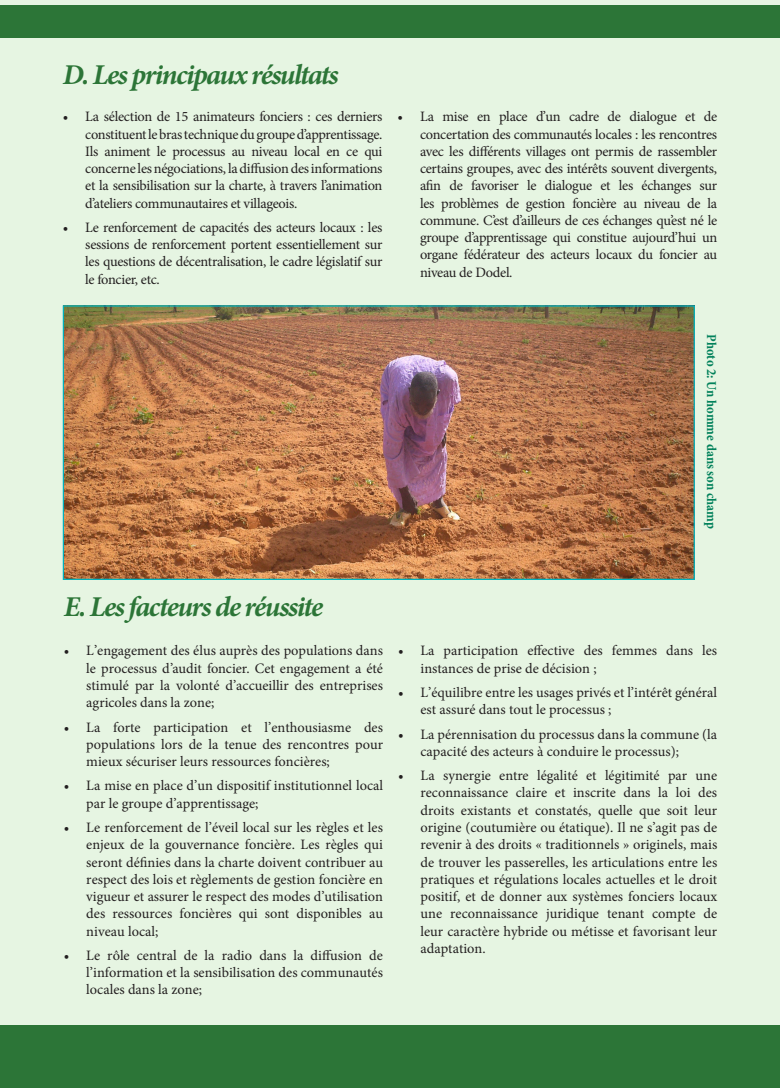
<style>
.page{position:relative;width:780px;height:1088px;background:#fff}
.page>*{position:absolute;margin:0;border:0;box-sizing:border-box;transform-origin:0 0}
.t1{font:italic 700 28.75px "Minion Pro";letter-spacing:-.055em;color:#2c7537}
.t2{font:14.38px/17.2px "Minion Pro";color:#231f20;text-align:justify}
.t3{font:700 condensed 13.75px "Minion Pro";letter-spacing:-.005em;color:#02815b}
</style>
<div class="page">
<div style="left:0;top:0;width:780px;height:1025px;background:#e6f5e2"></div>
<div style="left:0;top:1025px;width:780px;height:63px;background:#2c7537"></div>
<div style="left:0;top:5px;width:780px;height:33px;background:#2c7537"></div>
<img style="left:65px;top:307px;width:627px;height:271px">
<div style="left:63px;top:305px;width:631px;height:275px;border:1px solid #01b1be"></div>
<h1 class="t1" style="left:63px;top:54px;width:277px">D. Les principaux résultats</h1>
<p class="t2" style="left:85px;top:108px;width:299px;text-indent:-23px">• La sélection de 15 animateurs fonciers : ces derniers constituentlebrastechniquedugrouped’apprentissage.<br>Ils animent le processus au niveau local en ce qui concerne lesnégociations,ladiffusiondesinformations et la sensibilisation sur la charte, à travers l’animation d’ateliers communautaires et villageois.</p>
<p class="t2" style="left:85px;top:219px;width:299px;text-indent:-23px">• Le renforcement de capacités des acteurs locaux : les sessions de renforcement portent essentiellement sur les questions de décentralisation, le cadre législatif sur le foncier, etc.</p>
<p class="t2" style="left:420px;top:108px;width:299px;text-indent:-22px">• La mise en place d’un cadre de dialogue et de concertation des communautés locales : les rencontres avec les différents villages ont permis de rassembler certains groupes, avec des intérêts souvent divergents, afin de favoriser le dialogue et les échanges sur les problèmes de gestion foncière au niveau de la commune. C’est d’ailleurs de ces échanges qu’est né le groupe d’apprentissage qui constitue aujourd’hui un organe fédérateur des acteurs locaux du foncier au niveau de Dodel.</p>
<p class="t3" style="left:721px;top:334px;width:196px;rotate:90deg">Photo 2: Un homme dans son champ</p>
<h1 class="t1" style="left:64px;top:586px;width:261px">E. Les facteurs de réussite</h1>
<p class="t2" style="left:86px;top:642px;width:298px;text-indent:-22px">• L’engagement des élus auprès des populations dans le processus d’audit foncier. Cet engagement a été stimulé par la volonté d’accueillir des entreprises agricoles dans la zone;</p>
<p class="t2" style="left:86px;top:718px;width:298px;text-indent:-22px">• La forte participation et l’enthousiasme des populations lors de la tenue des rencontres pour mieux sécuriser leurs ressources foncières;</p>
<p class="t2" style="left:86px;top:777px;width:298px;text-indent:-22px">• La mise en place d’un dispositif institutionnel local par le groupe d’apprentissage;</p>
<p class="t2" style="left:86px;top:819px;width:298px;text-indent:-22px">• Le renforcement de l’éveil local sur les règles et les enjeux de la gouvernance foncière. Les règles qui seront définies dans la charte doivent contribuer au respect des lois et règlements de gestion foncière en vigueur et assurer le respect des modes d’utilisation des ressources foncières qui sont disponibles au niveau local;</p>
<p class="t2" style="left:86px;top:947px;width:298px;text-indent:-22px">• Le rôle central de la radio dans la diffusion de l’information et la sensibilisation des communautés locales dans la zone;</p>
<p class="t2" style="left:420px;top:642px;width:298px;text-indent:-22px">• La participation effective des femmes dans les instances de prise de décision ;</p>
<p class="t2" style="left:420px;top:684px;width:298px;text-indent:-22px">• L’équilibre entre les usages privés et l’intérêt général est assuré dans tout le processus ;</p>
<p class="t2" style="left:420px;top:725px;width:298px;text-indent:-22px">• La pérennisation du processus dans la commune (la capacité des acteurs à conduire le processus);</p>
<p class="t2" style="left:420px;top:767px;width:298px;text-indent:-22px">• La synergie entre légalité et légitimité par une reconnaissance claire et inscrite dans la loi des droits existants et constatés, quelle que soit leur origine (coutumière ou étatique). Il ne s’agit pas de revenir à des droits « traditionnels » originels, mais de trouver les passerelles, les articulations entre les pratiques et régulations locales actuelles et le droit positif, et de donner aux systèmes fonciers locaux une reconnaissance juridique tenant compte de leur caractère hybride ou métisse et favorisant leur adaptation.</p>
</div>
